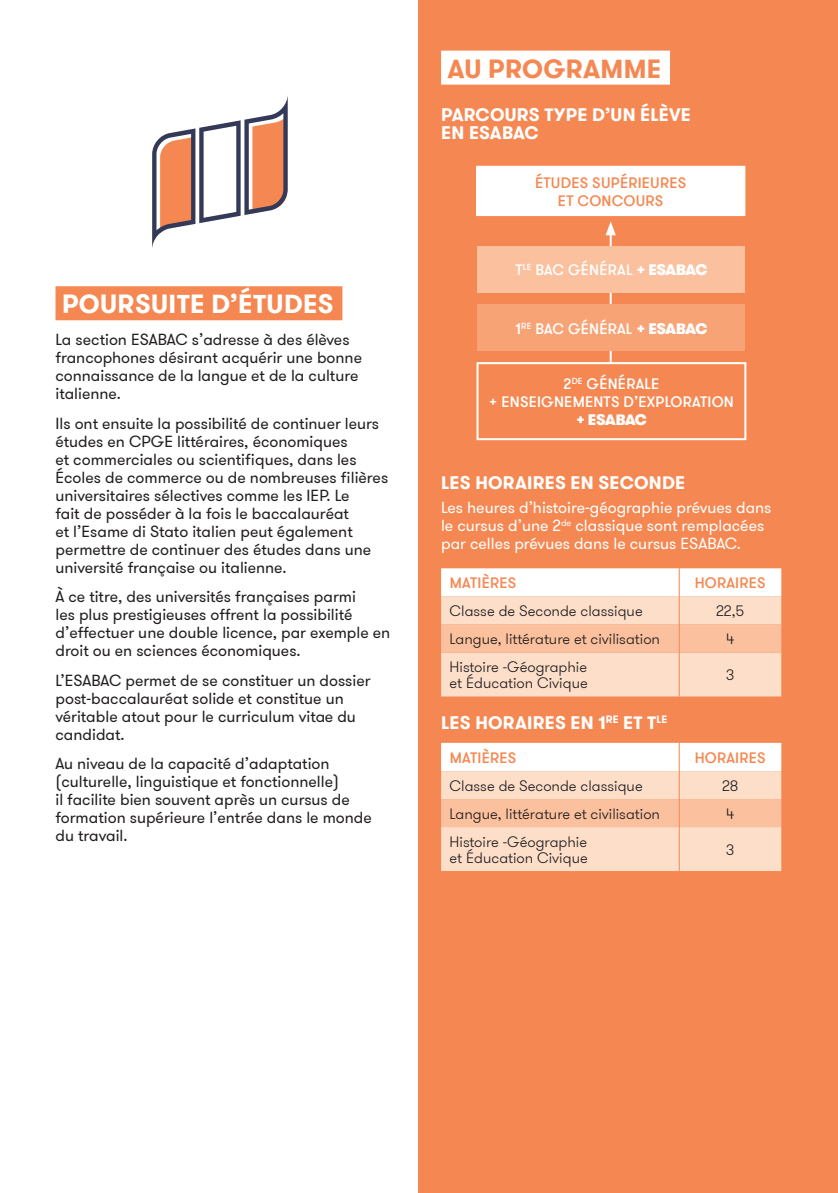
<style>
.page{position:relative;width:838px;height:1193px;background:#fff}
.page>*{position:absolute;margin:0;border:0;box-sizing:border-box;transform-origin:0 0}
.t1{font:700 26px "GT Walsheim Pro";letter-spacing:.015em;color:#fff}
.t2{font:700 26px "GT Walsheim Pro";letter-spacing:.015em;color:#f58852}
.t3{font:700 18px/18px "GT Walsheim Pro";letter-spacing:.015em;color:#fff}
.t4{font:16px/18px "GT Walsheim Pro";color:#231f20}
.t5{font:16px/18px "GT Walsheim Pro";color:#fff}
.t6{font:300 15px/16px "GT Walsheim Pro";color:#231f20}
.t7{font:500 15px/18px "GT Walsheim Pro";letter-spacing:.015em;color:#fff;text-align:center}
.t8{font:500 15px/18px "GT Walsheim Pro";letter-spacing:.015em;color:#f58852;text-align:center}
.t9{font:900 15px "GT Walsheim Pro";letter-spacing:-.055em;color:#fff}
.s1{font-weight:900}
</style>
<div class="page">
<div style="left:418px;top:0;width:420px;height:1193px;background:#f58852"></div>
<svg style="left:152px;top:96px;width:136px;height:152px"></svg>
<div style="left:55px;top:286px;width:287px;height:34px;background:#f58852"></div>
<div style="left:441px;top:51px;width:229px;height:34px;background:#fff"></div>
<hr style="left:610px;top:232px;width:2px;height:163px;background:#fff">
<svg style="left:605px;top:221px;width:11px;height:14px"></svg>
<div style="left:477px;top:167px;width:267px;height:48px;background:#fff"></div>
<div style="left:476px;top:166px;width:269px;height:50px;border:2px solid #fff"></div>
<div style="left:477px;top:363px;width:268px;height:76px;background:#f58852"></div>
<div style="left:476px;top:362px;width:270px;height:78px;border:2px solid #fff"></div>
<div style="left:477px;top:305px;width:268px;height:46px;background:#f8a376"></div>
<div style="left:477px;top:246px;width:268px;height:47px;background:#fbc09d"></div>
<svg style="left:441px;top:568px;width:340px;height:128px;background:#fcddc9"></svg>
<hr style="left:679px;top:652px;width:1px;height:44px;background:#f58852">
<svg style="left:441px;top:743px;width:340px;height:128px;background:#fcdeca"></svg>
<hr style="left:679px;top:827px;width:1px;height:44px;background:#f58852">
<h1 class="t1" style="left:62px;top:287px;width:273px">POURSUITE D’ÉTUDES</h1>
<p class="t4" style="left:55px;top:331px;width:308px">La section ESABAC s’adresse à des élèves francophones désirant acquérir une bonne connaissance de la langue et de la culture italienne.</p>
<p class="t4" style="left:55px;top:414px;width:334px">Ils ont ensuite la possibilité de continuer leurs études en CPGE littéraires, économiques<br>et commerciales ou scientifiques, dans les Écoles de commerce ou de nombreuses filières universitaires sélectives comme les IEP. Le<br>fait de posséder à la fois le baccalauréat<br>et l’Esame di Stato italien peut également permettre de continuer des études dans une université française ou italienne.</p>
<p class="t4" style="left:55px;top:588px;width:336px">À ce titre, des universités françaises parmi<br>les plus prestigieuses offrent la possibilité d’effectuer une double licence, par exemple en droit ou en sciences économiques.</p>
<p class="t4" style="left:55px;top:671px;width:317px">L’ESABAC permet de se constituer un dossier post-baccalauréat solide et constitue un véritable atout pour le curriculum vitae du candidat.</p>
<p class="t4" style="left:55px;top:754px;width:318px">Au niveau de la capacité d’adaptation (culturelle, linguistique et fonctionnelle)<br>il facilite bien souvent après un cursus de formation supérieure l’entrée dans le monde du travail.</p>
<h1 class="t2" style="left:448px;top:51px;width:215px">AU PROGRAMME</h1>
<p class="t3" style="left:441px;top:106px;width:251px">PARCOURS TYPE D’UN ÉLÈVE<br>EN ESABAC</p>
<p class="t8" style="left:535px;top:174px;width:153px">ÉTUDES SUPÉRIEURES<br>ET CONCOURS</p>
<p class="t7" style="left:515px;top:261px;width:193px">T<sup>LE</sup> BAC GÉNÉRAL <span class="s1">+ ESABAC</span></p>
<p class="t7" style="left:515px;top:320px;width:193px">1<sup>RE</sup> BAC GÉNÉRAL <span class="s1">+ ESABAC</span></p>
<p class="t7" style="left:489px;top:375px;width:246px">2<sup>DE</sup> GÉNÉRALE<br>+ ENSEIGNEMENTS D’EXPLORATION</p>
<p class="t9" style="left:576px;top:409px;width:73px">+ ESABAC</p>
<p class="t3" style="left:441px;top:474px;width:246px">LES HORAIRES EN SECONDE</p>
<p class="t5" style="left:441px;top:499px;width:332px">Les heures d’histoire-géographie prévues dans le cursus d’une 2<sup>de</sup> classique sont remplacées par celles prévues dans le cursus ESABAC.</p>
<p class="t8" style="left:450px;top:574px;width:68px">MATIÈRES</p>
<p class="t8" style="left:695px;top:574px;width:72px">HORAIRES</p>
<p class="t6" style="left:450px;top:603px;width:195px">Classe de Seconde classique</p>
<p class="t6" style="left:716px;top:603px;width:30px">22,5</p>
<p class="t6" style="left:450px;top:631px;width:212px">Langue, littérature et civilisation</p>
<p class="t6" style="left:726px;top:631px;width:10px">4</p>
<p class="t6" style="left:450px;top:659px;width:140px">Histoire -Géographie et Éducation Civique</p>
<p class="t6" style="left:726px;top:667px;width:10px">3</p>
<p class="t3" style="left:441px;top:714px;width:228px">LES HORAIRES EN 1<sup>RE</sup> ET T<sup>LE</sup></p>
<p class="t8" style="left:450px;top:748px;width:68px">MATIÈRES</p>
<p class="t8" style="left:695px;top:748px;width:72px">HORAIRES</p>
<p class="t6" style="left:450px;top:777px;width:195px">Classe de Seconde classique</p>
<p class="t6" style="left:722px;top:777px;width:18px">28</p>
<p class="t6" style="left:450px;top:805px;width:212px">Langue, littérature et civilisation</p>
<p class="t6" style="left:726px;top:805px;width:10px">4</p>
<p class="t6" style="left:450px;top:833px;width:140px">Histoire -Géographie et Éducation Civique</p>
<p class="t6" style="left:726px;top:841px;width:10px">3</p>
</div>
